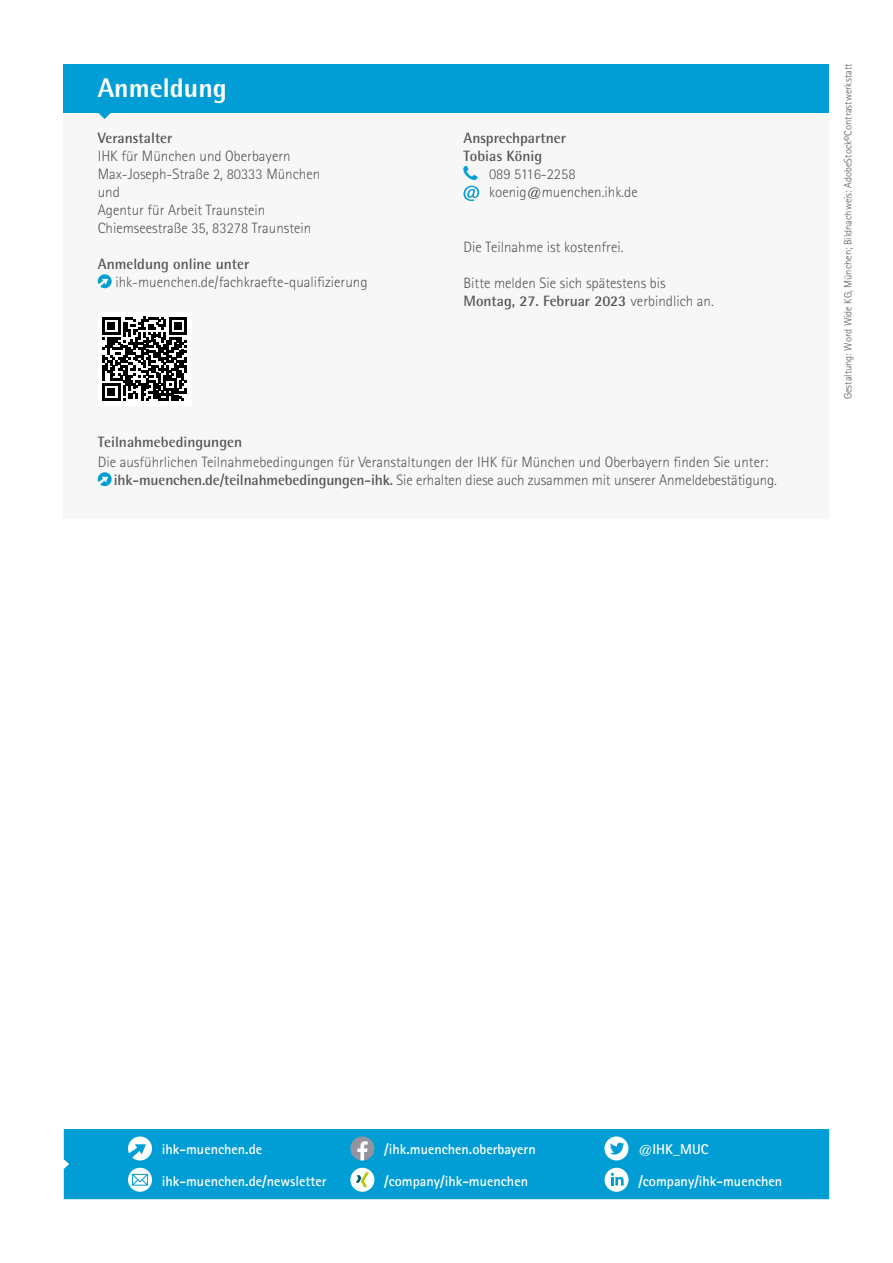
<style>
.page{position:relative;width:893px;height:1263px;background:#fff}
.page>*{position:absolute;margin:0;border:0;box-sizing:border-box;transform-origin:0 0}
.t1{font:800 27px "Agfa Rotis Semisans";color:#fff}
.t2{font:300 15px/18px "Agfa Rotis Sans Serif";color:#575756}
.t3{font:700 15px/18px "Agfa Rotis Semisans";color:#575756}
.t4{font:700 14.25px "Agfa Rotis Sans Serif";color:#fff}
.t5{font:300 10.5px "Agfa Rotis Sans Serif";color:#575756}
.s1{font-family:"Agfa Rotis Sans Serif";font-weight:300}
.s2{font-family:"Agfa Rotis Semisans";font-weight:700}
</style>
<div class="page">
<div style="left:64px;top:92px;width:765px;height:427px;background:#f7f7f7"></div>
<svg style="left:98px;top:274px;width:14px;height:14px"></svg>
<svg style="left:463px;top:186px;width:16px;height:15px"></svg>
<div style="left:64px;top:64px;width:765px;height:49px;background:#009ed4"></div>
<svg style="left:98px;top:113px;width:13px;height:6px"></svg>
<svg style="left:98px;top:472px;width:14px;height:14px"></svg>
<div style="left:98px;top:312px;width:93px;height:94px;background:#fff"></div>
<svg style="left:102px;top:317px;width:85px;height:84px"></svg>
<div style="left:64px;top:1129px;width:765px;height:70px;background:#009ed4"></div>
<div style="left:605px;top:1168px;width:24px;height:24px;background:#fff;border-radius:50%"></div>
<svg style="left:611px;top:1173px;width:13px;height:12px"></svg>
<div style="left:128px;top:1168px;width:24px;height:24px;background:#fff;border-radius:50%"></div>
<svg style="left:132px;top:1174px;width:16px;height:12px"></svg>
<svg style="left:128px;top:1136px;width:24px;height:24px"></svg>
<div style="left:604px;top:1136px;width:24px;height:24px;background:#fff;border-radius:50%"></div>
<svg style="left:610px;top:1143px;width:14px;height:11px"></svg>
<div style="left:350px;top:1168px;width:24px;height:24px;background:#fff;border-radius:50%"></div>
<svg style="left:356px;top:1172px;width:13px;height:15px"></svg>
<div style="left:350px;top:1136px;width:24px;height:24px;background:#9494a0;border-radius:50%"></div>
<svg style="left:357px;top:1141px;width:11px;height:19px"></svg>
<h1 class="t1" style="left:98px;top:71px;width:131px">Anmeldung</h1>
<p class="t3" style="left:98px;top:128px;width:76px">Veranstalter</p>
<p class="t2" style="left:98px;top:147px;width:224px">IHK für München und Oberbayern<br>Max-Joseph-Straße 2, 80333 München und<br>Agentur für Arbeit Traunstein<br>Chiemseestraße 35, 83278 Traunstein</p>
<p class="t3" style="left:98px;top:254px;width:153px">Anmeldung online unter</p>
<p class="t2" style="left:115px;top:273px;width:254px">ihk-muenchen.de/fachkraefte-qualifizierung</p>
<p class="t3" style="left:463px;top:128px;width:104px">Ansprechpartner<br>Tobias König</p>
<p class="t2" style="left:489px;top:165px;width:150px">089 5116-2258 koenig@muenchen.ihk.de</p>
<p class="t2" style="left:463px;top:238px;width:161px">Die Teilnahme ist kostenfrei.</p>
<p class="t2" style="left:463px;top:274px;width:204px">Bitte melden Sie sich spätestens bis</p>
<p class="t3" style="left:463px;top:292px;width:252px">Montag, 27. Februar 2023 <span class="s1">verbindlich an.</span></p>
<p class="t3" style="left:98px;top:432px;width:146px">Teilnahmebedingungen</p>
<p class="t2" style="left:114px;top:453px;width:665px;text-indent:-16px">Die ausführlichen Teilnahmebedingungen für Veranstaltungen der IHK für München und Oberbayern finden Sie unter: <span class="s2">ihk-muenchen.de/teilnahmebedingungen-ihk.</span> Sie erhalten diese auch zusammen mit unserer Anmeldebestätigung.</p>
<p class="t5" style="left:842px;top:399px;width:337px;rotate:-90deg">Gestaltung: Word Wide KG, München; Bildnachweis: AdobeStock©Contrastwerkstatt</p>
<p class="t4" style="left:384px;top:1140px;width:153px">/ihk.muenchen.oberbayern</p>
<p class="t4" style="left:162px;top:1140px;width:102px">ihk-muenchen.de</p>
<p class="t4" style="left:638px;top:1140px;width:72px">@IHK_MUC</p>
<p class="t4" style="left:384px;top:1172px;width:145px">/company/ihk-muenchen</p>
<p class="t4" style="left:162px;top:1172px;width:166px">ihk-muenchen.de/newsletter</p>
<p class="t4" style="left:638px;top:1172px;width:145px">/company/ihk-muenchen</p>
</div>
